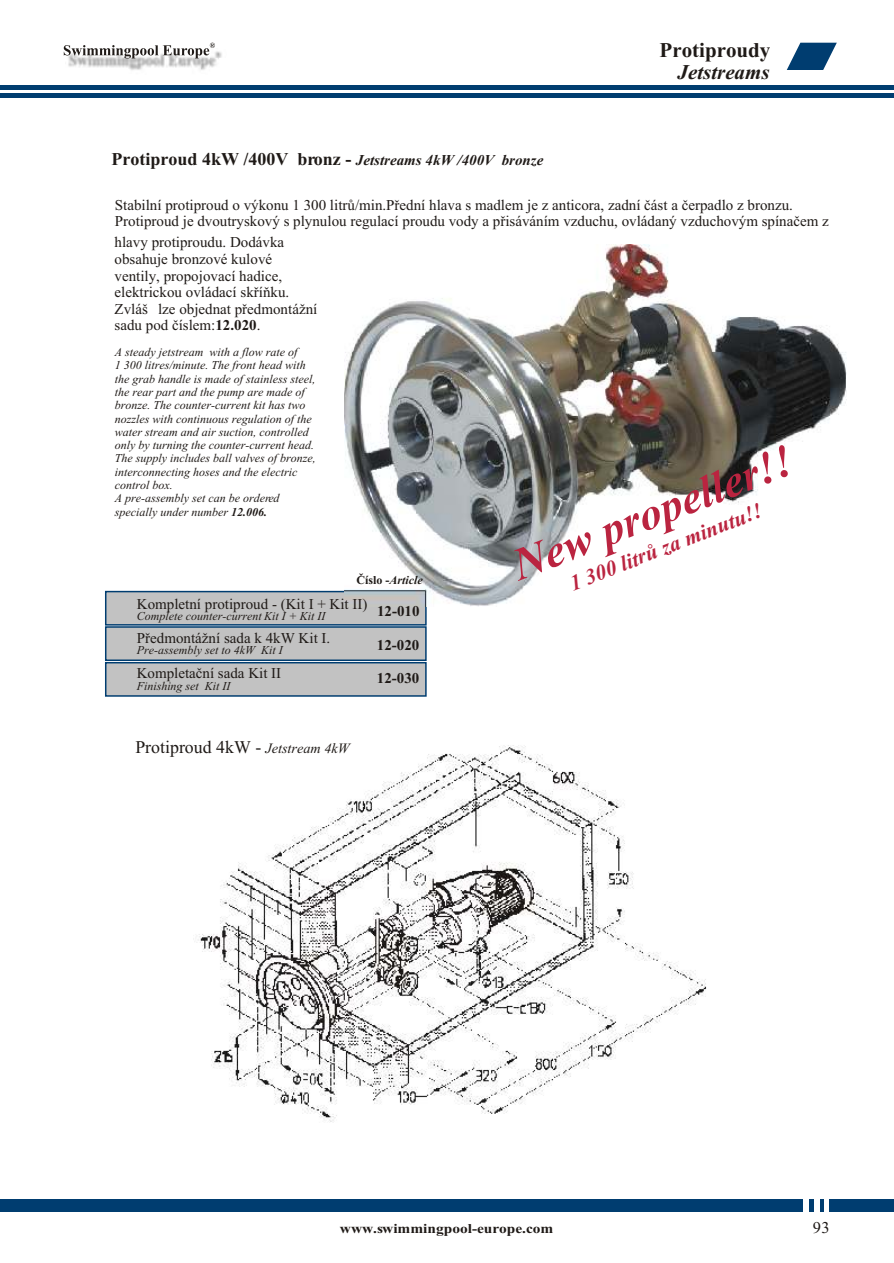
<style>
.page{position:relative;width:894px;height:1263px;background:#fff}
.page>*{position:absolute;margin:0;border:0;box-sizing:border-box;transform-origin:0 0}
.t1{font:italic 700 45.15px "Times New Roman";color:#ba2440}
.t2{font:italic 700 21.6px "Times New Roman";color:#ba2440}
.t3{font:700 21px "Times New Roman";color:#1f1a17}
.t4{font:italic 700 21px "Times New Roman";color:#1f1a17}
.t5{font:700 18px "Times New Roman";color:#1f1a17}
.t6{font:17.85px "Times New Roman";color:#1f1a17}
.t7{font:16.5px "Times New Roman";color:#1f1a17}
.t8{font:15px/16.6px "Times New Roman";color:#1f1a17}
.t9{font:700 15px "Times New Roman";color:#1f1a17}
.t10{font:700 13.5px "Times New Roman";color:#1f1a17;scale:1.14 1}
.t11{font:italic 12px/13.4px "Times New Roman";color:#1f1a17}
.t12{font:italic 700 12px "Times New Roman";color:#1f1a17}
.s1{font-style:italic;font-size:15px}
.s2{font-weight:700}
.s3{font-style:normal}
.s4{font-style:italic;font-size:14.25px}
</style>
<div class="page">
<div style="left:105px;top:591px;width:322px;height:35px;background:#c2c2c2;border:2px solid #003d70"></div>
<div style="left:105px;top:626px;width:322px;height:35px;background:#c2c2c2;border:2px solid #003d70"></div>
<div style="left:105px;top:662px;width:322px;height:35px;background:#c2c2c2;border:2px solid #003d70"></div>
<div style="left:0;top:85px;width:894px;height:5px;background:#003d70"></div>
<div style="left:0;top:93px;width:894px;height:5px;background:#003d70"></div>
<img style="left:68px;top:51px;width:154px;height:19px">
<svg style="left:64px;top:43px;width:151px;height:16px"></svg>
<div style="left:0;top:1199px;width:894px;height:13px;background:#003d70"></div>
<div style="left:804px;top:1198px;width:5px;height:15px;background:#fff"></div>
<div style="left:815px;top:1198px;width:5px;height:15px;background:#fff"></div>
<hr style="left:825px;top:1198px;width:4px;height:15px;background:#fff">
<svg style="left:787px;top:43px;width:50px;height:27px"></svg>
<img style="left:193px;top:745px;width:514px;height:377px">
<img style="left:345px;top:245px;width:502px;height:362px">
<h3 class="t3" style="left:660px;top:43px;width:112px">Protiproudy</h3>
<h3 class="t5" style="left:112px;top:153px;width:433px">Protiproud 4kW /400V bronz - <span class="s1">Jetstreams 4kW /400V bronze</span></h3>
<h3 class="t4" style="left:678px;top:64px;width:94px">Jetstreams</h3>
<p class="t8" style="left:115px;top:198px;width:716px">Stabilní protiproud o výkonu 1 300 litrù/min.Pøední hlava s madlem je z anticora, zadní èást a èerpadlo z bronzu.<br>Protiproud je dvoutryskový s plynulou regulací proudu vody a pøisáváním vzduchu, ovládaný vzduchovým spínaèem z</p>
<p class="t8" style="left:115px;top:235px;width:204px">hlavy protiproudu. Dodávka obsahuje bronzové kulové ventily, propojovací hadice, elektrickou ovládací skøíòku.<br>Zvláš• lze objednat pøedmontážní sadu pod èíslem:<span class="s2">12.020</span>.</p>
<p class="t11" style="left:115px;top:347px;width:202px">A steady jetstream with a flow rate of<br>1 300 litres/minute. The front head with the grab handle is made of stainless steel, the rear part and the pump are made of bronze. The counter-current kit has two nozzles with continuous regulation of the water stream and air suction, controlled only by turning the counter-current head.<br>The supply includes ball valves of bronze, interconnecting hoses and the electric control box.<br>A pre-assembly set can be ordered specially under number <span class="s2">12.006.</span></p>
<p class="t12" style="left:356px;top:576px;width:68px"><span class="s3">Èíslo -</span>Article</p>
<p class="t9" style="left:377px;top:606px;width:44px">12-010</p>
<p class="t9" style="left:377px;top:640px;width:44px">12-020</p>
<p class="t9" style="left:377px;top:673px;width:44px">12-030</p>
<p class="t8" style="left:137px;top:598px;width:232px">Kompletní protiproud - (Kit I + Kit II)</p>
<p class="t11" style="left:137px;top:611px;width:190px">Complete counter-current Kit I + Kit II</p>
<p class="t8" style="left:137px;top:631px;width:195px">Pøedmontážní sada k 4kW Kit I.</p>
<p class="t11" style="left:137px;top:644px;width:147px">Pre-assembly set to 4kW Kit I</p>
<p class="t8" style="left:137px;top:666px;width:146px">Kompletaèní sada Kit II</p>
<p class="t11" style="left:137px;top:681px;width:95px">Finishing set Kit II</p>
<h3 class="t6" style="left:135px;top:740px;width:216px">Protiproud 4kW - <span class="s4">Jetstream 4kW</span></h3>
<h1 class="t1" style="left:508px;top:551px;width:298px;rotate:-21deg">New propeller!!</h1>
<h2 class="t2" style="left:568px;top:576px;width:206px;rotate:-21deg">1 300 litrù za minutu!!</h2>
<p class="t10" style="left:340px;top:1224px;width:189px">www.swimmingpool-europe.com</p>
<h3 class="t7" style="left:813px;top:1222px;width:18px">93</h3>
</div>
